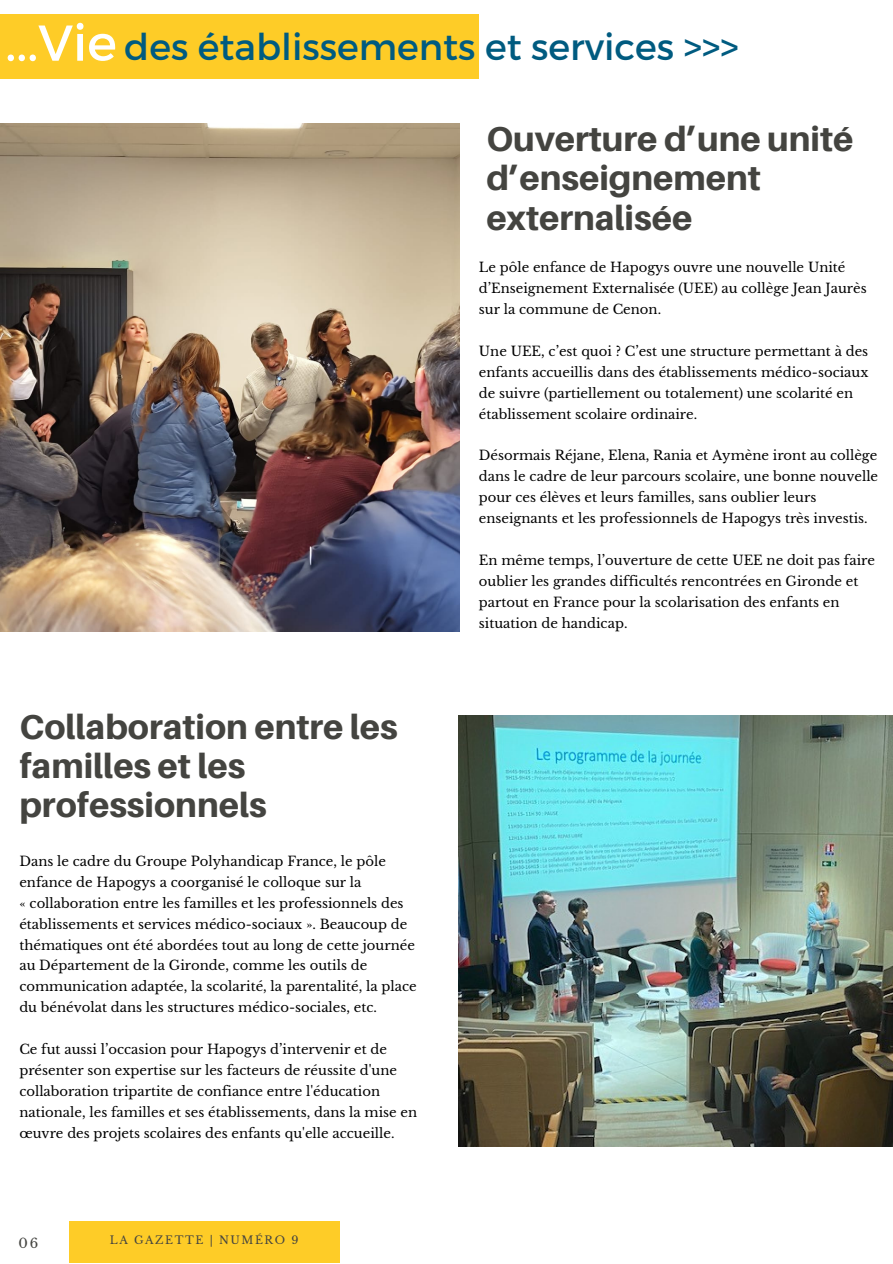
<style>
.page{position:relative;width:893px;height:1264px;background:#fff}
.page>*{position:absolute;margin:0;border:0;box-sizing:border-box;transform-origin:0 0}
.t1{font:36.75px "Montserrat";color:#005b80}
.t2{font:800 34.5px/39.3px "Aileron";color:#444440}
.t3{font:13.2px/20.9px "Libre Baskerville";color:#000}
.t4{font:13.2px "Libre Baskerville";color:#444440}
.t5{font:10.95px "Libre Baskerville";letter-spacing:.14em;color:#444440}
.s1{font-size:50.25px;color:#fff}
</style>
<div class="page">
<div style="left:0;top:14px;width:479px;height:64px;background:#fecc27"></div>
<div style="left:69px;top:1221px;width:270px;height:41px;background:#fecc27"></div>
<img style="left:458px;top:715px;width:434px;height:431px">
<img style="left:0;top:123px;width:459px;height:508px">
<h1 class="t1" style="left:5px;top:24px;width:735px"><span class="s1">...Vie</span> des établissements et services &gt;&gt;&gt;</h1>
<h2 class="t2" style="left:486px;top:119px;width:368px">Ouverture d’une unité d’enseignement externalisée</h2>
<h2 class="t2" style="left:19px;top:707px;width:380px">Collaboration entre les familles et les professionnels</h2>
<p class="t3" style="left:19px;top:850px;width:399px">Dans le cadre du Groupe Polyhandicap France, le pôle enfance de Hapogys a coorganisé le colloque sur la<br>« collaboration entre les familles et les professionnels des établissements et services médico-sociaux ». Beaucoup de thématiques ont été abordées tout au long de cette journée au Département de la Gironde, comme les outils de communication adaptée, la scolarité, la parentalité, la place du bénévolat dans les structures médico-sociales, etc.</p>
<p class="t3" style="left:19px;top:1038px;width:399px">Ce fut aussi l’occasion pour Hapogys d’intervenir et de présenter son expertise sur les facteurs de réussite d'une collaboration tripartite de confiance entre l'éducation nationale, les familles et ses établissements, dans la mise en œuvre des projets scolaires des enfants qu'elle accueille.</p>
<p class="t4" style="left:18px;top:1235px;width:21px">06</p>
<p class="t5" style="left:110px;top:1233px;width:190px">LA GAZETTE | NUMÉRO 9</p>
<p class="t3" style="left:479px;top:257px;width:389px">Le pôle enfance de Hapogys ouvre une nouvelle Unité d’Enseignement Externalisée (UEE) au collège Jean Jaurès sur la commune de Cenon.</p>
<p class="t3" style="left:479px;top:341px;width:391px">Une UEE, c’est quoi ? C’est une structure permettant à des enfants accueillis dans des établissements médico-sociaux de suivre (partiellement ou totalement) une scolarité en établissement scolaire ordinaire.</p>
<p class="t3" style="left:479px;top:445px;width:401px">Désormais Réjane, Elena, Rania et Aymène iront au collège dans le cadre de leur parcours scolaire, une bonne nouvelle pour ces élèves et leurs familles, sans oublier leurs enseignants et les professionnels de Hapogys très investis.</p>
<p class="t3" style="left:479px;top:549px;width:397px">En même temps, l’ouverture de cette UEE ne doit pas faire oublier les grandes difficultés rencontrées en Gironde et partout en France pour la scolarisation des enfants en situation de handicap.</p>
</div>
